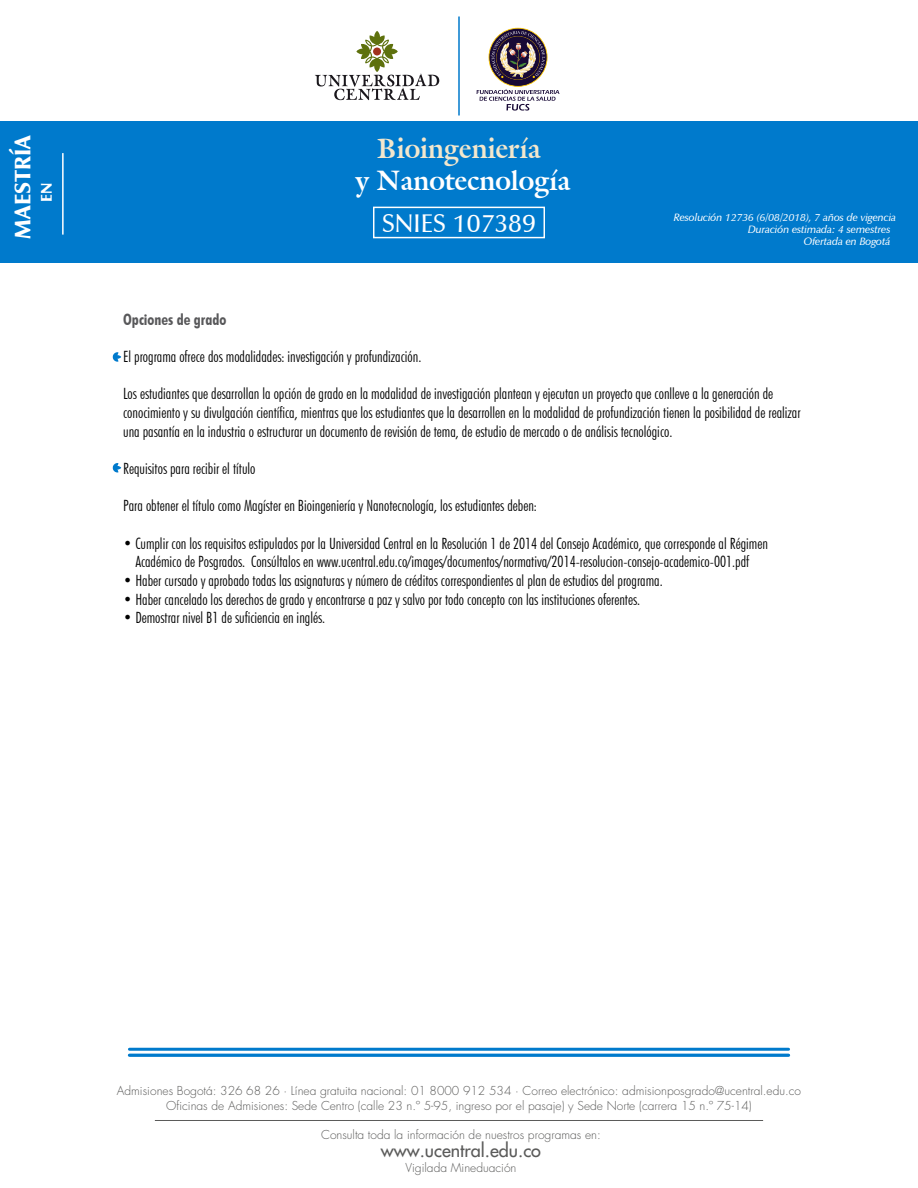
<style>
.page{position:relative;width:918px;height:1188px;background:#fff}
.page>*{position:absolute;margin:0;border:0;box-sizing:border-box;transform-origin:0 0}
.t1{font:700 27.45px "Galliard IT Cby BT";color:#fff}
.t2{font:700 27.45px "Galliard IT Cby BT";color:#f3e7cc}
.t3{font:600 25.65px "Zapf Humanist 601 BT";color:#fff}
.t4{font:900 22.5px "Zapf Humanist 601 BT";color:#fff}
.t5{font:500 18px "Futura Std";color:#5b5b5a}
.t6{font:300 condensed 15.6px/18.6px "Futura BT";color:#000}
.t7{font:700 condensed 15.6px "Futura BT";color:#58585a}
.t8{font:900 15.45px "Zapf Humanist 601 BT";color:#fff}
.t9{font:300 12px/14.4px "Futura Std";color:#5b5b5a;text-align:center}
.t10{font:italic 600 10.65px "Zapf Humanist 601 BT";color:#fff}
</style>
<div class="page">
<div style="left:0;top:121px;width:918px;height:142px;background:#007acc"></div>
<hr style="left:62px;top:153px;width:2px;height:82px;background:#fff">
<div style="left:373px;top:207px;width:172px;height:31px;border:1px solid #fff"></div>
<hr style="left:155px;top:1120px;width:608px;height:1px;background:#5b5b5a">
<hr style="left:129px;top:1054px;width:660px;height:3px;background:#007acc">
<hr style="left:129px;top:1048px;width:660px;height:3px;background:#007acc">
<svg style="left:113px;top:352px;width:8px;height:10px"></svg>
<svg style="left:113px;top:463px;width:8px;height:10px"></svg>
<svg style="left:315px;top:31px;width:124px;height:69px"></svg>
<img style="left:477px;top:28px;width:83px;height:83px">
<hr style="left:458px;top:16px;width:2px;height:100px;background:#007acc">
<h3 class="t4" style="left:9px;top:239px;width:105px;rotate:-90deg">MAESTRÍA</h3>
<p class="t8" style="left:37px;top:202px;width:21px;rotate:-90deg">EN</p>
<h1 class="t2" style="left:377px;top:130px;width:165px">Bioingeniería</h1>
<h1 class="t1" style="left:355px;top:163px;width:217px">y Nanotecnología</h1>
<h2 class="t3" style="left:382px;top:207px;width:155px">SNIES 107389</h2>
<p class="t10" style="left:674px;top:211px;width:224px">Resolución 12736 (6/08/2018), 7 años de vigencia</p>
<p class="t10" style="left:748px;top:223px;width:144px">Duración estimada: 4 semestres</p>
<p class="t10" style="left:804px;top:235px;width:88px">Ofertada en Bogotá</p>
<p class="t7" style="left:123px;top:310px;width:105px">Opciones de grado</p>
<p class="t6" style="left:123px;top:347px;width:300px">El programa ofrece dos modalidades: investigación y profundización.</p>
<p class="t6" style="left:123px;top:384px;width:679px">Los estudiantes que desarrollan la opción de grado en la modalidad de investigación plantean y ejecutan un proyecto que conlleve a la generación de conocimiento y su divulgación científica, mientras que los estudiantes que la desarrollen en la modalidad de profundización tienen la posibilidad de realizar una pasantía en la industria o estructurar un documento de revisión de tema, de estudio de mercado o de análisis tecnológico.</p>
<p class="t6" style="left:123px;top:459px;width:134px">Requisitos para recibir el título</p>
<p class="t6" style="left:123px;top:496px;width:415px">Para obtener el título como Magíster en Bioingeniería y Nanotecnología, los estudiantes deben:</p>
<p class="t6" style="left:123px;top:534px;width:646px;text-align:center">• Cumplir con los requisitos estipulados por la Universidad Central en la Resolución 1 de 2014 del Consejo Académico, que corresponde al Régimen<br>Académico de Posgrados. Consúltalos en www.ucentral.edu.co/images/documentos/normativa/2014-resolucion-consejo-academico-001.pdf</p>
<p class="t6" style="left:123px;top:571px;width:541px">• Haber cursado y aprobado todas las asignaturas y número de créditos correspondientes al plan de estudios del programa.</p>
<p class="t6" style="left:123px;top:590px;width:519px">• Haber cancelado los derechos de grado y encontrarse a paz y salvo por todo concepto con las instituciones oferentes.</p>
<p class="t6" style="left:123px;top:608px;width:204px">• Demostrar nivel B1 de suficiencia en inglés.</p>
<p class="t9" style="left:117px;top:1084px;width:686px">Admisiones Bogotá: 326 68 26 · Línea gratuita nacional: 01 8000 912 534 · Correo electrónico: admisionposgrado@ucentral.edu.co<br>Oficinas de Admisiones: Sede Centro (calle 23 n.º 5-95, ingreso por el pasaje) y Sede Norte (carrera 15 n.º 75-14)</p>
<p class="t9" style="left:321px;top:1127px;width:281px">Consulta toda la información de nuestros programas en:</p>
<p class="t5" style="left:381px;top:1139px;width:162px">www.ucentral.edu.co</p>
<p class="t9" style="left:406px;top:1160px;width:112px">Vigilada Mineduación</p>
</div>
